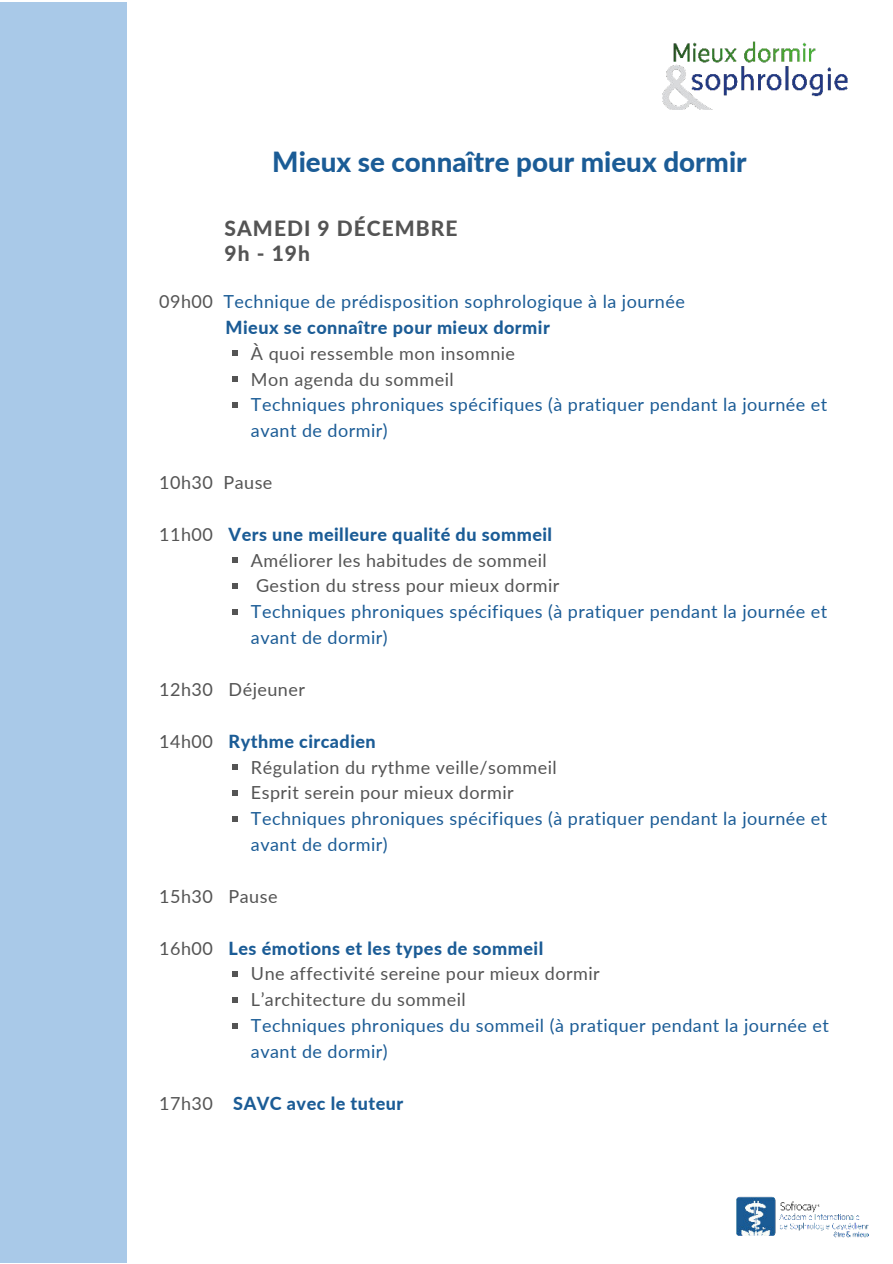
<style>
.page{position:relative;width:893px;height:1264px;background:#fff}
.page>*{position:absolute;margin:0;border:0;box-sizing:border-box;transform-origin:0 0}
.t1{font:800 27.75px "Lato";color:#1b5c96}
.t2{font:800 21px/24.8px "Lato";letter-spacing:.05em;color:#545454}
.t3{font:18px/25.8px "Lato";letter-spacing:.025em;color:#1b5c96}
.t4{font:18px/25.8px "Lato";letter-spacing:.025em;color:#545454}
.t5{font:800 18px "Lato";letter-spacing:.025em;color:#1b5c96}
.s1{color:#545454}
.s2{font-weight:800}
.s3{font-weight:400;color:#545454}
</style>
<div class="page">
<div style="left:0;top:2px;width:126px;height:1260px;background:#a9c9e8"></div>
<img style="left:662px;top:41px;width:186px;height:69px">
<svg style="left:232px;top:350px;width:6px;height:6px"></svg>
<svg style="left:232px;top:376px;width:6px;height:6px"></svg>
<svg style="left:232px;top:402px;width:6px;height:6px"></svg>
<svg style="left:232px;top:557px;width:6px;height:6px"></svg>
<svg style="left:232px;top:583px;width:6px;height:6px"></svg>
<svg style="left:232px;top:609px;width:6px;height:6px"></svg>
<svg style="left:232px;top:764px;width:6px;height:6px"></svg>
<svg style="left:232px;top:790px;width:6px;height:6px"></svg>
<svg style="left:232px;top:816px;width:6px;height:5px"></svg>
<svg style="left:232px;top:971px;width:6px;height:6px"></svg>
<svg style="left:232px;top:997px;width:6px;height:5px"></svg>
<svg style="left:232px;top:1023px;width:6px;height:5px"></svg>
<img style="left:736px;top:1196px;width:132px;height:42px">
<h1 class="t1" style="left:272px;top:142px;width:476px">Mieux se connaître pour mieux dormir</h1>
<p class="t2" style="left:224px;top:215px;width:234px">SAMEDI 9 DÉCEMBRE<br>9h - 19h</p>
<p class="t3" style="left:225px;top:288px;width:461px;text-indent:-66px"><span class="s1">09h00</span> Technique de prédisposition sophrologique à la journée<br><span class="s2">Mieux se connaître pour mieux dormir</span></p>
<p class="t4" style="left:251px;top:339px;width:266px">À quoi ressemble mon insomnie<br>Mon agenda du sommeil</p>
<p class="t3" style="left:251px;top:391px;width:578px">Techniques phroniques spécifiques (à pratiquer pendant la journée et avant de dormir)</p>
<p class="t4" style="left:159px;top:469px;width:115px">10h30 Pause</p>
<p class="t5" style="left:159px;top:521px;width:394px"><span class="s3">11h00</span> Vers une meilleure qualité du sommeil</p>
<p class="t4" style="left:251px;top:546px;width:310px">Améliorer les habitudes de sommeil<br>Gestion du stress pour mieux dormir</p>
<p class="t3" style="left:251px;top:598px;width:578px">Techniques phroniques spécifiq ues (à pratiquer pendant la journée et avant de dormir)</p>
<p class="t4" style="left:159px;top:675px;width:147px">12h30 Déjeuner</p>
<p class="t5" style="left:159px;top:727px;width:218px"><span class="s3">14h00</span> Rythme circadien</p>
<p class="t4" style="left:251px;top:753px;width:307px">Régulation du rythme veille/sommeil<br>Esprit serein pour mieux dormir</p>
<p class="t3" style="left:251px;top:805px;width:578px">Techniques phroniques spécifiq ues (à pratiquer pendant la journée et avant de dormir)</p>
<p class="t4" style="left:159px;top:882px;width:120px">15h30 Pause</p>
<p class="t5" style="left:159px;top:934px;width:385px"><span class="s3">16h00</span> Les émotions et les types de sommeil</p>
<p class="t4" style="left:251px;top:960px;width:350px">Une affectivité sereine pour mieux dormir<br>L’architecture du sommeil</p>
<p class="t3" style="left:251px;top:1011px;width:579px">Techniques phroniques du sommeil (à pratiquer pendant la journée et avant de dormir)</p>
<p class="t5" style="left:159px;top:1089px;width:246px"><span class="s3">17h30</span> SAVC avec le tuteur</p>
</div>
